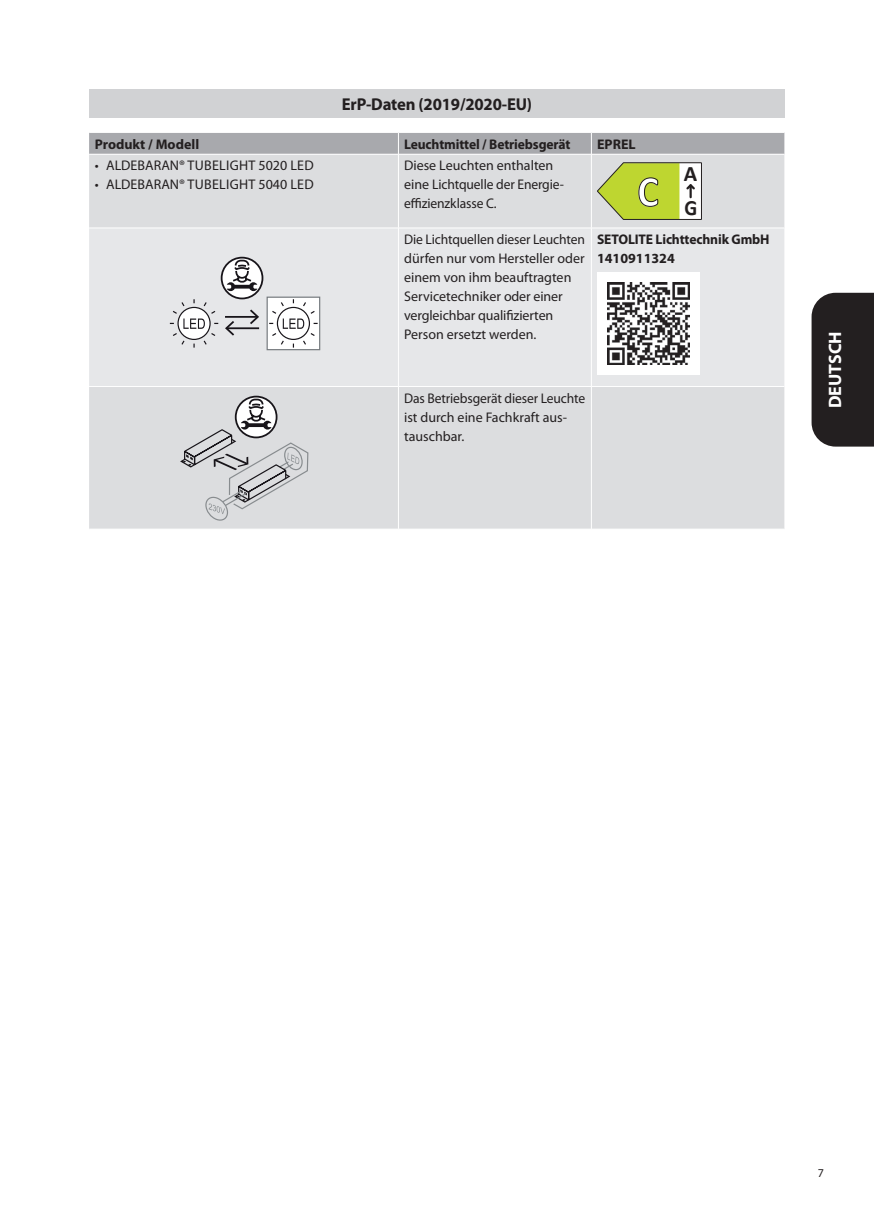
<style>
.page{position:relative;width:874px;height:1225px;background:#fff}
.page>*{position:absolute;margin:0;border:0;box-sizing:border-box;transform-origin:0 0}
.t1{font:700 43.8px "Calibri";color:#fff;scale:.92 1}
.t2{font:700 22.2px "Calibri";color:#231f20}
.t3{font:700 21.8px "Calibri";color:#231f20;scale:.92 1}
.t4{font:700 18px "Myriad Pro";color:#fff}
.t5{font:700 17.2px "Myriad Pro";letter-spacing:-.01em;color:#231f20}
.t6{font:14px/19px "Myriad Pro";color:#231f20}
.t7{font:700 14px/19px "Myriad Pro";letter-spacing:-.01em;color:#231f20}
.t8{font:12px "Myriad Pro";color:#231f20}
</style>
<div class="page">
<div style="left:811px;top:293px;width:62px;height:153px;background:#231f20"></div>
<div style="left:89px;top:89px;width:695px;height:29px;background:#d1d2d4"></div>
<div style="left:89px;top:155px;width:695px;height:374px;background:#dcdddf"></div>
<div style="left:89px;top:229px;width:695px;height:157px;background:#e6e7e9"></div>
<div style="left:89px;top:133px;width:695px;height:21px;background:#a8a9ad"></div>
<hr style="left:398px;top:154px;width:1px;height:74px;background:#fff">
<hr style="left:590px;top:154px;width:1px;height:74px;background:#fff">
<hr style="left:89px;top:228px;width:309px;height:1px;background:#fff">
<hr style="left:398px;top:228px;width:193px;height:1px;background:#fff">
<hr style="left:398px;top:228px;width:1px;height:158px;background:#fff">
<hr style="left:591px;top:228px;width:193px;height:1px;background:#fff">
<hr style="left:590px;top:228px;width:1px;height:158px;background:#fff">
<hr style="left:89px;top:386px;width:309px;height:1px;background:#fff">
<hr style="left:398px;top:386px;width:193px;height:1px;background:#fff">
<hr style="left:398px;top:387px;width:1px;height:142px;background:#fff">
<hr style="left:591px;top:386px;width:193px;height:1px;background:#fff">
<hr style="left:590px;top:387px;width:1px;height:142px;background:#fff">
<svg style="left:596px;top:162px;width:106px;height:59px"></svg>
<svg style="left:221px;top:258px;width:41px;height:40px"></svg>
<div style="left:221px;top:257px;width:42px;height:42px;border:2px solid #18151a;border-radius:50%"></div>
<svg style="left:227px;top:259px;width:30px;height:32px"></svg>
<div style="left:266px;top:296px;width:54px;height:54px;border:1px solid #757a7e"></div>
<svg style="left:268px;top:298px;width:50px;height:51px"></svg>
<svg style="left:168px;top:298px;width:51px;height:51px"></svg>
<hr style="left:225px;top:316px;width:32px;height:2px;background:#18151a">
<svg style="left:250px;top:309px;width:9px;height:15px"></svg>
<hr style="left:227px;top:327px;width:32px;height:2px;background:#18151a">
<svg style="left:225px;top:321px;width:9px;height:15px"></svg>
<div style="left:596px;top:273px;width:102px;height:102px;background:#fff"></div>
<img style="left:607px;top:283px;width:81px;height:81px">
<div style="left:235px;top:396px;width:42px;height:42px;border:2px solid #18151a;border-radius:50%"></div>
<svg style="left:179px;top:398px;width:130px;height:123px"></svg>
<p class="t5" style="left:341px;top:93px;width:192px">ErP-Daten (2019/2020-EU)</p>
<p class="t7" style="left:95px;top:134px;width:106px">Produkt / Modell</p>
<p class="t7" style="left:404px;top:134px;width:168px">Leuchtmittel / Betriebsgerät</p>
<p class="t7" style="left:596px;top:134px;width:40px">EPREL</p>
<p class="t6" style="left:95px;top:156px;width:220px">• ALDEBARAN® TUBELIGHT 5020 LED</p>
<p class="t6" style="left:95px;top:175px;width:220px">• ALDEBARAN® TUBELIGHT 5040 LED</p>
<p class="t6" style="left:404px;top:156px;width:160px">Diese Leuchten enthalten eine Lichtquelle der Energie&shy;effizienzklasse C.</p>
<h1 class="t1" style="left:637px;top:160px;width:25px">C</h1>
<h2 class="t2" style="left:683px;top:158px;width:15px">A</h2>
<h3 class="t3" style="left:684px;top:193px;width:15px">G</h3>
<p class="t6" style="left:404px;top:230px;width:182px">Die Lichtquellen dieser Leuchten dürfen nur vom Hersteller oder einem von ihm beauftragten<br>Servicetechniker oder einer vergleichbar qualifizierten<br>Person ersetzt werden.</p>
<p class="t7" style="left:596px;top:229px;width:174px">SETOLITE Lichttechnik GmbH<br>1410911324</p>
<p class="t6" style="left:404px;top:388px;width:182px">Das Betriebsgerät dieser Leuchte ist durch eine Fachkraft aus&shy;tauschbar.</p>
<p class="t4" style="left:822px;top:408px;width:78px;rotate:-90deg">DEUTSCH</p>
<p class="t8" style="left:817px;top:1165px;width:8px">7</p>
</div>
